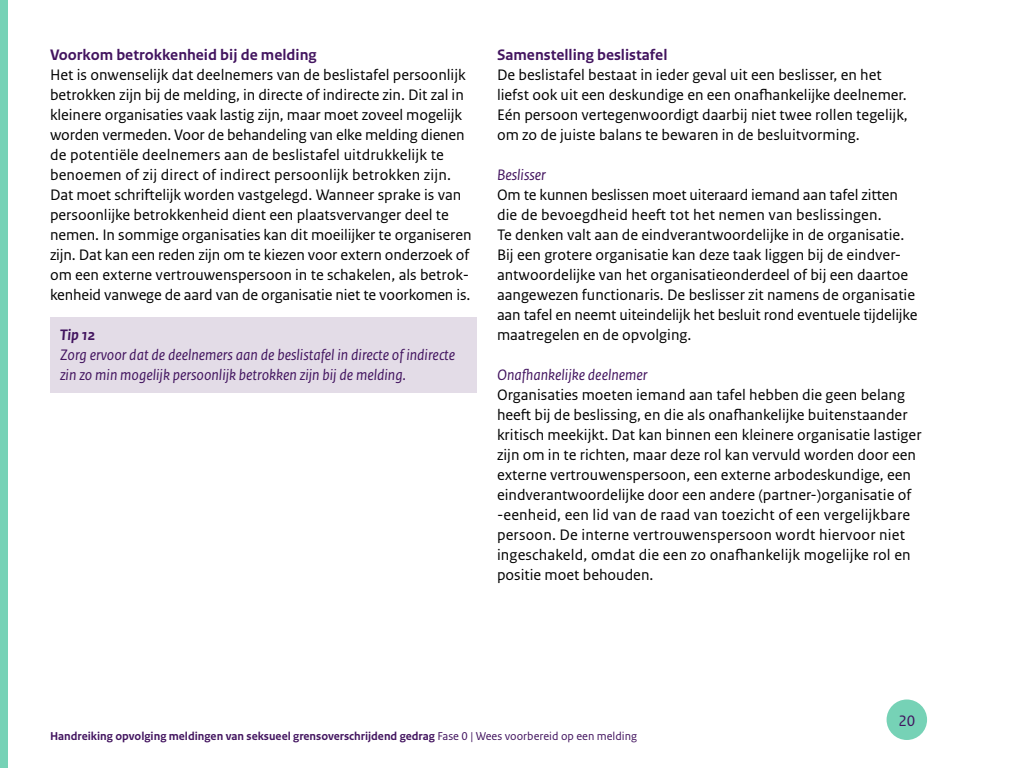
<style>
.page{position:relative;width:1024px;height:768px;background:#fff}
.page>*{position:absolute;margin:0;border:0;box-sizing:border-box;transform-origin:0 0}
.Brood{font:16px/20px "Rijksoverheid Sans Text";color:#000}
.Tip{font:italic 16px/20px "Rijksoverheid Sans Text";color:#42145f}
.Kopje_H3{font:700 16px "Rijksoverheid Sans Text";color:#42145f}
.Kopje_H4{font:italic 16px "Rijksoverheid Sans Text";color:#42145f}
.Tip_Kop{font:italic 700 16px "Rijksoverheid Sans Text";color:#42145f}
.t1{font:16px "Rijksoverheid Sans Text";color:#42145f}
.t2{font:700 12px "Rijksoverheid Sans Text";color:#42145f}
.s1{font-weight:400}
</style>
<div class="page">
<div style="left:887px;top:700px;width:40px;height:40px;background:#76d2b6;border-radius:50%"></div>
<div style="left:0;top:0;width:8px;height:768px;background:#76d2b6"></div>
<div style="left:50px;top:317px;width:427px;height:36px;background:#e3dce7"></div>
<div style="left:50px;top:337px;width:427px;height:56px;background:#e3dce7"></div>
<h3 class="Kopje_H3" style="left:50px;top:46px;width:268px">Voorkom betrokkenheid bij de melding</h3>
<p class="Brood" style="left:50px;top:65px;width:423px">Het is onwenselijk dat deelnemers van de beslistafel persoonlijk betrokken zijn bij de melding, in directe of indirecte zin. Dit zal in kleinere organisaties vaak lastig zijn, maar moet zoveel mogelijk worden vermeden. Voor de behandeling van elke melding dienen de potentiële deelnemers aan de beslistafel uitdrukkelijk te benoemen of zij direct of indirect persoonlijk betrokken zijn.<br>Dat moet schriftelijk worden vastgelegd. Wanneer sprake is van persoonlijke betrokkenheid dient een plaatsvervanger deel te nemen. In sommige organisaties kan dit moeilijker te organiseren zijn. Dat kan een reden zijn om te kiezen voor extern onderzoek of om een externe vertrouwenspersoon in te schakelen, als betrok&shy;kenheid vanwege de aard van de organisatie niet te voorkomen is.</p>
<h3 class="Tip_Kop" style="left:60px;top:326px;width:37px">Tip 12</h3>
<p class="Tip" style="left:60px;top:345px;width:397px">Zorg ervoor dat de deelnemers aan de beslistafel in directe of indirecte zin zo min mogelijk persoonlijk betrokken zijn bij de melding.</p>
<h3 class="Kopje_H3" style="left:497px;top:46px;width:172px">Samenstelling beslistafel</h3>
<p class="Brood" style="left:497px;top:65px;width:412px">De beslistafel bestaat in ieder geval uit een beslisser, en het liefst ook uit een deskundige en een onafhankelijke deelnemer.<br>Eén persoon vertegenwoordigt daarbij niet twee rollen tegelijk, om zo de juiste balans te bewaren in de besluitvorming.</p>
<p class="Kopje_H4" style="left:497px;top:166px;width:50px">Beslisser</p>
<p class="Brood" style="left:497px;top:185px;width:422px">Om te kunnen beslissen moet uiteraard iemand aan tafel zitten die de bevoegdheid heeft tot het nemen van beslissingen.<br>Te denken valt aan de eindverantwoordelijke in de organisatie.<br>Bij een grotere organisatie kan deze taak liggen bij de eindver&shy;antwoordelijke van het organisatieonderdeel of bij een daartoe aangewezen functionaris. De beslisser zit namens de organisatie aan tafel en neemt uiteindelijk het besluit rond eventuele tijdelijke maatregelen en de opvolging.</p>
<p class="Kopje_H4" style="left:497px;top:366px;width:152px">Onafhankelijke deelnemer</p>
<p class="Brood" style="left:497px;top:385px;width:426px">Organisaties moeten iemand aan tafel hebben die geen belang heeft bij de beslissing, en die als onafhankelijke buitenstaander kritisch meekijkt. Dat kan binnen een kleinere organisatie lastiger zijn om in te richten, maar deze rol kan vervuld worden door een externe vertrouwenspersoon, een externe arbodeskundige, een eindverantwoordelijke door een andere (partner-)organisatie of -eenheid, een lid van de raad van toezicht of een vergelijkbare persoon. De interne vertrouwenspersoon wordt hiervoor niet ingeschakeld, omdat die een zo onafhankelijk mogelijke rol en positie moet behouden.</p>
<p class="t1" style="left:898px;top:712px;width:18px">20</p>
<p class="t2" style="left:50px;top:729px;width:588px">Handreiking opvolging meldingen van seksueel grensoverschrijdend gedrag <span class="s1">Fase 0 | Wees voorbereid op een melding</span></p>
</div>
